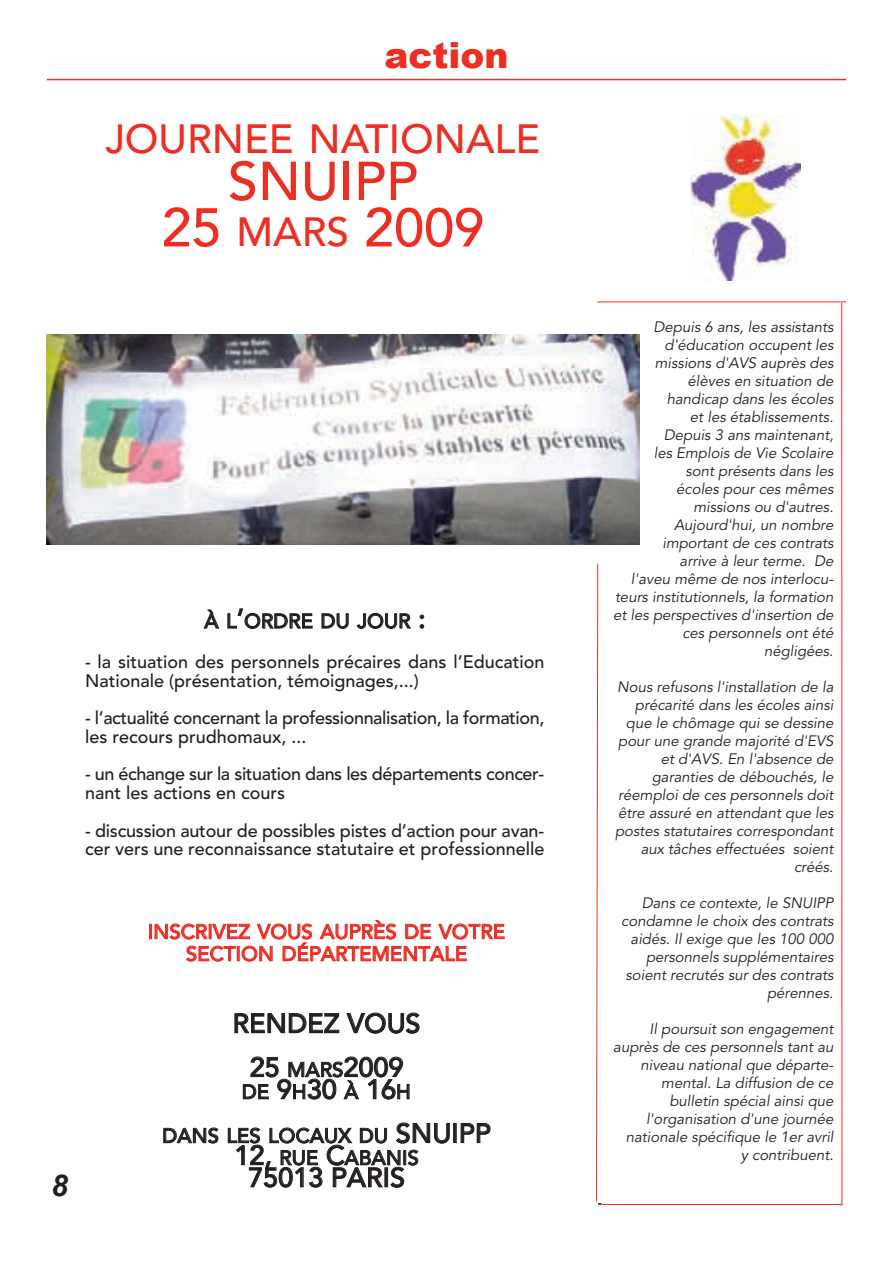
<style>
.page{position:relative;width:893px;height:1263px;background:#fff}
.page>*{position:absolute;margin:0;border:0;box-sizing:border-box;transform-origin:0 0}
.t1{font:500 54px/46.5px "Avenir";color:#ee2e22;text-align:center}
.t2{font:500 40.5px "Avenir";color:#ee2e22}
.t3{font:900 36px "Arial";color:#ee2e22}
.t4{font:italic 700 30px "Arial";color:#231f20}
.t5{font:500 27px/44px "Avenir";color:#231f20;text-align:center}
.t6{font:500 20.25px/44px "Avenir";color:#231f20;text-align:center}
.t7{font:500 20.25px/22.2px "Avenir";color:#ee2e22;text-align:center}
.t8{font:500 18px/18.8px "Avenir";color:#231f20}
.t9{font:500 18px/18.8px "Avenir";letter-spacing:-.02em;color:#231f20}
.t10{font:500 18px/18.8px "Avenir";letter-spacing:-.025em;color:#231f20}
.t11{font:italic 15px/18px "Avenir";color:#231f20;text-align:right}
.s1{font-size:40.5px}
.s2{font-size:27px}
.s3{font-size:20.25px}
</style>
<div class="page">
<hr style="left:47px;top:79px;width:799px;height:1px;background:#ee2e22">
<img style="left:47px;top:334px;width:593px;height:210px">
<svg style="left:204px;top:609px;width:15px;height:20px"></svg>
<svg style="left:227px;top:608px;width:86px;height:21px"></svg>
<svg style="left:321px;top:613px;width:28px;height:16px"></svg>
<svg style="left:357px;top:613px;width:54px;height:16px"></svg>
<svg style="left:420px;top:615px;width:4px;height:13px"></svg>
<svg style="left:234px;top:1013px;width:106px;height:20px"></svg>
<svg style="left:346px;top:1012px;width:74px;height:22px"></svg>
<svg style="left:243px;top:1056px;width:167px;height:44px"></svg>
<svg style="left:163px;top:1127px;width:56px;height:17px"></svg>
<div style="left:453px;top:1123px;width:4px;height:20px;border:1px solid #231f20"></div>
<svg style="left:460px;top:1123px;width:31px;height:20px"></svg>
<svg style="left:228px;top:1122px;width:222px;height:66px"></svg>
<div style="left:149px;top:924px;width:3px;height:15px;border:1px solid #ee2e22"></div>
<svg style="left:155px;top:920px;width:350px;height:42px"></svg>
<hr style="left:597px;top:302px;width:249px;height:1px;background:#ee2e22">
<hr style="left:841px;top:303px;width:1px;height:902px;background:#ee2e22">
<hr style="left:598px;top:1204px;width:244px;height:1px;background:#ee2e22">
<svg style="left:596px;top:563px;width:5px;height:641px"></svg>
<img style="left:690px;top:114px;width:110px;height:167px">
<h3 class="t3" style="left:384px;top:29px;width:126px">action</h3>
<h2 class="t2" style="left:105px;top:123px;width:436px">JOURNEE NATIONALE</h2>
<h1 class="t1" style="left:162px;top:162px;width:324px">SNUIPP<br>25 <span class="s1">MARS</span> 2009</h1>
<h3 class="t6" style="left:204px;top:601px;width:223px">À L<span class="s2">’</span>ORDRE DU JOUR <span class="s2">:</span></h3>
<p class="t8" style="left:85px;top:654px;width:461px">- la situation des personnels précaires dans l’Education<br>Nationale (présentation, témoignages,...)</p>
<p class="t9" style="left:85px;top:710px;width:461px">- l’actualité concernant la professionnalisation, la formation, les recours prudhomaux, ...</p>
<p class="t10" style="left:85px;top:766px;width:461px">- un échange sur la situation dans les départements concer&shy;nant les actions en cours</p>
<p class="t8" style="left:85px;top:822px;width:461px">- discussion autour de possibles pistes d’action pour avan&shy;cer vers une reconnaissance statutaire et professionnelle</p>
<h3 class="t4" style="left:51px;top:1168px;width:18px">8</h3>
<h3 class="t7" style="left:148px;top:922px;width:359px">INSCRIVEZ VOUS AUPRÈS DE VOTRE<br>SECTION DÉPARTEMENTALE</h3>
<h3 class="t5" style="left:233px;top:1003px;width:189px">RENDEZ VOUS<br>25 <span class="s3">MARS</span>2009</h3>
<h3 class="t6" style="left:162px;top:1071px;width:330px">DE <span class="s2">9</span>H<span class="s2">30</span> À <span class="s2">16</span>H<br>DANS LES LOCAUX DU <span class="s2">SNUIPP</span></h3>
<h3 class="t6" style="left:234px;top:1137px;width:186px"><span class="s2">12,</span> RUE <span class="s2">C</span>ABANIS</h3>
<h3 class="t5" style="left:248px;top:1158px;width:158px">75013 PARIS</h3>
<p class="t11" style="left:613px;top:319px;width:222px">Depuis 6 ans, les assistants d'éducation occupent les missions d'AVS auprès des élèves en situation de<br>handicap dans les écoles<br>et les établissements.<br>Depuis 3 ans maintenant,<br>les Emplois de Vie Scolaire<br>sont présents dans les<br>écoles pour ces mêmes<br>missions ou d'autres.<br>Aujourd'hui, un nombre important de ces contrats<br>arrive à leur terme. De<br>l'aveu même de nos interlocu&shy;teurs institutionnels, la formation et les perspectives d'insertion de ces personnels ont été négligées.</p>
<p class="t11" style="left:615px;top:679px;width:220px">Nous refusons l'installation de la précarité dans les écoles ainsi que le chômage qui se dessine pour une grande majorité d'EVS et d'AVS. En l'absence de garanties de débouchés, le réemploi de ces personnels doit être assuré en attendant que les postes statutaires correspondant aux tâches effectuées soient créés.</p>
<p class="t11" style="left:621px;top:895px;width:214px">Dans ce contexte, le SNUIPP condamne le choix des contrats aidés. Il exige que les 100 000 personnels supplémentaires soient recrutés sur des contrats pérennes.</p>
<p class="t11" style="left:613px;top:1021px;width:222px">Il poursuit son engagement auprès de ces personnels tant au niveau national que départe&shy;mental. La diffusion de ce bulletin spécial ainsi que l'organisation d'une journée nationale spécifique le 1er avril<br>y contribuent.</p>
</div>
